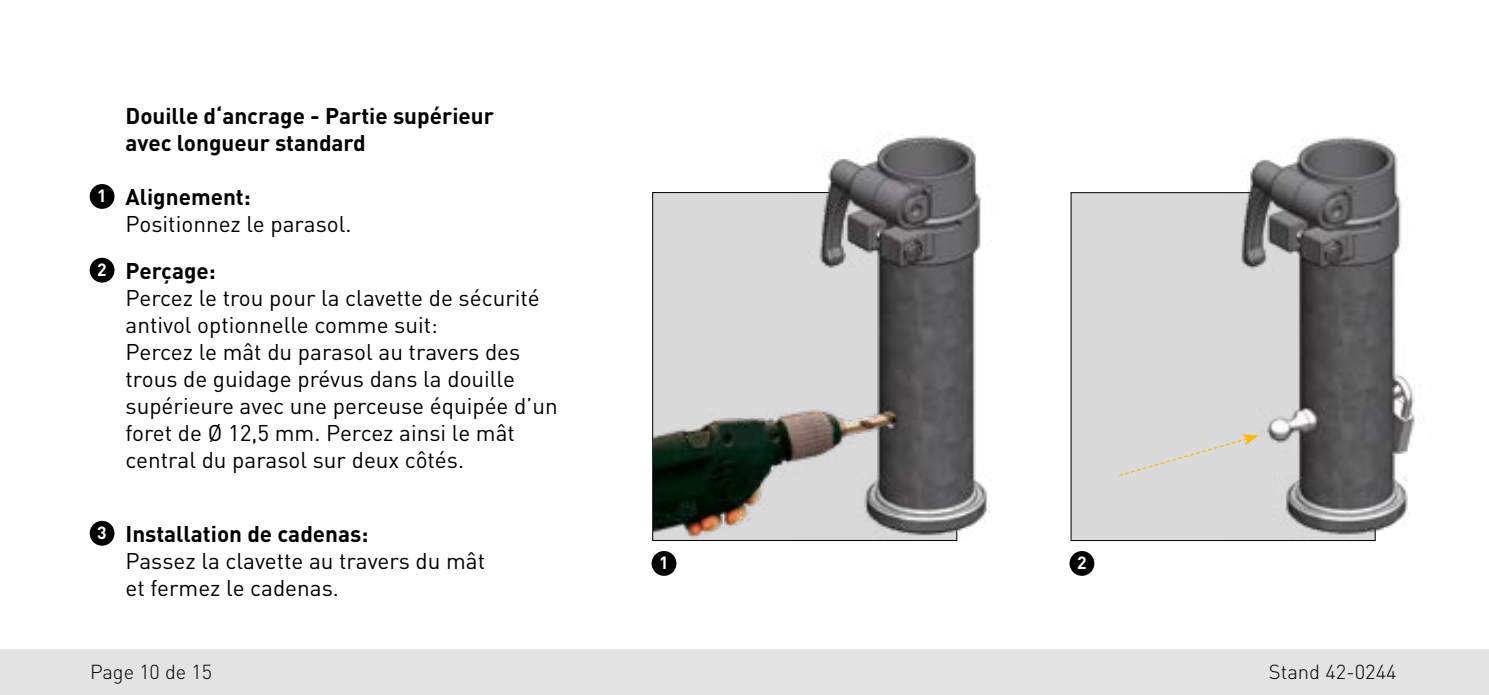
<style>
.page{position:relative;width:1489px;height:695px;background:#fff}
.page>*{position:absolute;margin:0;border:0;box-sizing:border-box;transform-origin:0 0}
.t1{font:22.5px/27px "DINOT";color:#000}
.t2{font:700 22.5px/27px "DINOT";color:#000}
.t3{font:300 20px "DINOT";color:#000}
.t4{font:700 17.5px "DINOT";color:#fff}
</style>
<div class="page">
<div style="left:652px;top:192px;width:304px;height:348px;background:#dadada"></div>
<div style="left:1070px;top:193px;width:304px;height:347px;background:#dadada"></div>
<img style="left:1225px;top:136px;width:199px;height:406px">
<img style="left:791px;top:135px;width:199px;height:406px">
<img style="left:653px;top:376px;width:258px;height:165px">
<div style="left:651px;top:551px;width:25px;height:24px;background:#000;border-radius:50%"></div>
<div style="left:1069px;top:551px;width:25px;height:24px;background:#000;border-radius:50%"></div>
<svg style="left:1119px;top:434px;width:139px;height:43px"></svg>
<div style="left:0;top:649px;width:1488px;height:45px;background:#e3e3e3"></div>
<div style="left:90px;top:184px;width:24px;height:25px;background:#000;border-radius:50%"></div>
<div style="left:90px;top:258px;width:24px;height:24px;background:#000;border-radius:50%"></div>
<div style="left:90px;top:521px;width:24px;height:24px;background:#000;border-radius:50%"></div>
<p class="t4" style="left:97px;top:182px;width:11px">1</p>
<p class="t4" style="left:97px;top:256px;width:11px">2</p>
<p class="t2" style="left:125px;top:100px;width:370px">Douille d‘ancrage - Partie supérieur avec longueur standard</p>
<p class="t2" style="left:125px;top:181px;width:127px">Alignement:</p>
<p class="t1" style="left:125px;top:208px;width:227px">Positionnez le parasol.</p>
<p class="t2" style="left:125px;top:255px;width:92px">Perçage:</p>
<p class="t1" style="left:125px;top:282px;width:416px">Percez le trou pour la clavette de sécurité antivol optionnelle comme suit:</p>
<p class="t1" style="left:125px;top:336px;width:433px">Percez le mât du parasol au travers des trous de guidage prévus dans la douille supérieure avec une perceuse équipée d’un foret de Ø 12,5 mm. Percez ainsi le mât central du parasol sur deux côtés.</p>
<p class="t4" style="left:97px;top:519px;width:11px">3</p>
<p class="t2" style="left:125px;top:518px;width:244px">Installation de cadenas:</p>
<p class="t1" style="left:125px;top:545px;width:361px">Passez la clavette au travers du mât</p>
<p class="t1" style="left:125px;top:572px;width:215px">et fermez le cadenas.</p>
<p class="t4" style="left:659px;top:549px;width:11px">1</p>
<p class="t4" style="left:1077px;top:549px;width:11px">2</p>
<p class="t3" style="left:90px;top:657px;width:123px">Page 10 de 15</p>
<p class="t3" style="left:1268px;top:657px;width:129px">Stand 42-0244</p>
</div>
